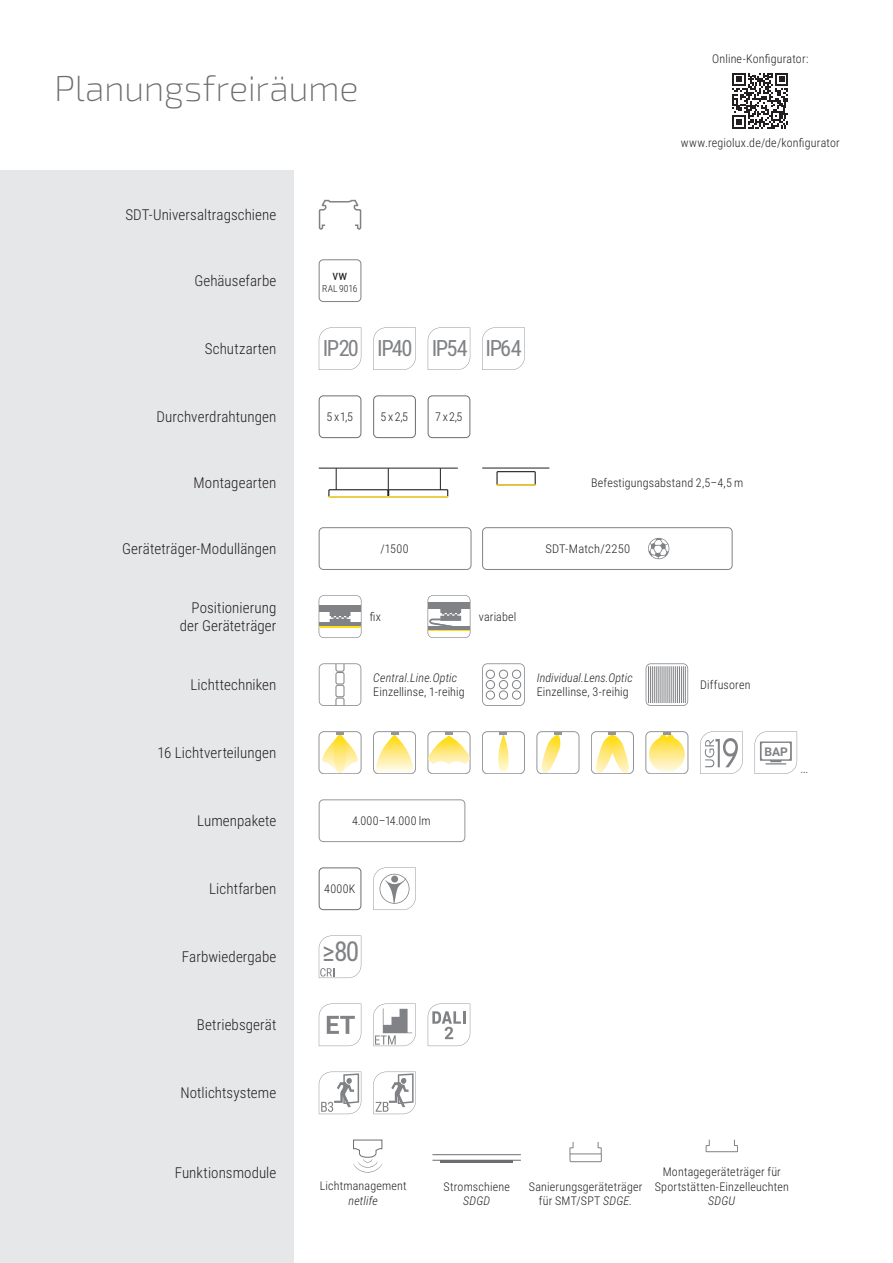
<style>
.page{position:relative;width:893px;height:1263px;background:#fff}
.page>*{position:absolute;margin:0;border:0;box-sizing:border-box;transform-origin:0 0}
.t1{font:200 36px "Exo 2";letter-spacing:-.01em;color:#6c6d70}
.t2{font:27.45px "Roboto Condensed";color:#808285}
.t3{font:22.5px "Roboto Condensed";letter-spacing:-.065em;color:#808285}
.t4{font:300 15px/18px "Roboto Condensed";letter-spacing:.005em;color:#231f20;text-align:right}
.t5{font:300 15px "Roboto Condensed";color:#6c6d70}
.t6{font:13.5px "Roboto Condensed";color:#231f20}
.t7{font:300 12px/14.4px "Roboto Condensed";letter-spacing:.015em;color:#231f20;text-align:center}
.t8{font:italic 300 12px "Roboto Condensed";letter-spacing:.01em;color:#231f20}
.t9{font:300 12px "Roboto Condensed";letter-spacing:.015em;color:#231f20;scale:1.04 1}
.t10{font:700 12px "Roboto";color:#808285}
.t11{font:300 9.75px "Roboto Condensed";letter-spacing:.005em;color:#231f20}
.s1{font-style:italic}
</style>
<div class="page">
<div style="left:0;top:171px;width:293px;height:1092px;background:#e6e7e9"></div>
<svg style="left:318px;top:199px;width:44px;height:31px"></svg>
<div style="left:319px;top:259px;width:42px;height:43px;border:1px solid #808285;border-radius:4px"></div>
<svg style="left:319px;top:327px;width:42px;height:43px"></svg>
<svg style="left:373px;top:327px;width:43px;height:43px"></svg>
<svg style="left:428px;top:327px;width:42px;height:43px"></svg>
<svg style="left:482px;top:327px;width:43px;height:43px"></svg>
<div style="left:319px;top:395px;width:42px;height:43px;border:1px solid #6c6d70;border-radius:4px"></div>
<div style="left:373px;top:395px;width:43px;height:43px;border:1px solid #6c6d70;border-radius:4px"></div>
<div style="left:428px;top:395px;width:42px;height:43px;border:1px solid #6c6d70;border-radius:4px"></div>
<hr style="left:319px;top:468px;width:139px;height:1px;background:#231f20">
<div style="left:328px;top:489px;width:60px;height:8px;border:1px solid #231f20"></div>
<div style="left:388px;top:489px;width:60px;height:8px;border:1px solid #231f20"></div>
<svg style="left:336px;top:468px;width:1px;height:22px"></svg>
<svg style="left:388px;top:468px;width:1px;height:28px"></svg>
<svg style="left:440px;top:468px;width:1px;height:22px"></svg>
<hr style="left:328px;top:496px;width:120px;height:2px;background:#ffdd2b">
<hr style="left:482px;top:468px;width:67px;height:1px;background:#231f20">
<div style="left:496px;top:471px;width:40px;height:14px;border:1px solid #231f20"></div>
<hr style="left:496px;top:484px;width:40px;height:2px;background:#ffdd2b">
<div style="left:319px;top:527px;width:152px;height:43px;border:1px solid #808285;border-radius:4px"></div>
<div style="left:482px;top:527px;width:250px;height:43px;border:1px solid #808285;border-radius:4px"></div>
<svg style="left:648px;top:538px;width:21px;height:21px"></svg>
<svg style="left:319px;top:663px;width:42px;height:43px"></svg>
<svg style="left:482px;top:663px;width:43px;height:43px"></svg>
<svg style="left:646px;top:663px;width:42px;height:43px"></svg>
<div style="left:319px;top:731px;width:42px;height:43px;border:1px solid #939598;border-radius:5px"></div>
<svg style="left:321px;top:732px;width:38px;height:41px"></svg>
<div style="left:373px;top:731px;width:43px;height:43px;border:1px solid #939598;border-radius:5px"></div>
<svg style="left:375px;top:732px;width:39px;height:42px"></svg>
<div style="left:428px;top:731px;width:42px;height:43px;border:1px solid #939598;border-radius:5px"></div>
<svg style="left:427px;top:732px;width:43px;height:33px"></svg>
<div style="left:482px;top:731px;width:43px;height:43px;border:1px solid #939598;border-radius:5px"></div>
<svg style="left:498px;top:732px;width:11px;height:40px"></svg>
<div style="left:537px;top:731px;width:42px;height:43px;border:1px solid #939598;border-radius:5px"></div>
<svg style="left:538px;top:732px;width:24px;height:42px"></svg>
<div style="left:591px;top:731px;width:43px;height:43px;border:1px solid #939598;border-radius:5px"></div>
<svg style="left:593px;top:732px;width:39px;height:42px"></svg>
<div style="left:646px;top:731px;width:42px;height:43px;border:1px solid #939598;border-radius:5px"></div>
<svg style="left:649px;top:732px;width:36px;height:40px"></svg>
<svg style="left:700px;top:731px;width:43px;height:43px"></svg>
<svg style="left:755px;top:731px;width:42px;height:43px"></svg>
<div style="left:319px;top:799px;width:146px;height:43px;border:1px solid #939598;border-radius:4px"></div>
<div style="left:319px;top:867px;width:42px;height:43px;border:1px solid #6c6d70;border-radius:4px"></div>
<svg style="left:373px;top:867px;width:43px;height:43px"></svg>
<svg style="left:319px;top:935px;width:42px;height:43px"></svg>
<svg style="left:319px;top:1003px;width:42px;height:43px"></svg>
<svg style="left:373px;top:1003px;width:43px;height:43px"></svg>
<svg style="left:428px;top:1003px;width:42px;height:43px"></svg>
<svg style="left:319px;top:1071px;width:42px;height:43px"></svg>
<svg style="left:373px;top:1071px;width:43px;height:43px"></svg>
<svg style="left:353px;top:1139px;width:30px;height:33px"></svg>
<hr style="left:432px;top:1160px;width:89px;height:1px;background:#6c6d70">
<hr style="left:432px;top:1154px;width:89px;height:1px;background:#6c6d70">
<hr style="left:440px;top:1160px;width:73px;height:3px;background:#6c6d70">
<svg style="left:570px;top:1142px;width:32px;height:20px"></svg>
<svg style="left:706px;top:1140px;width:32px;height:12px"></svg>
<svg style="left:319px;top:595px;width:42px;height:43px"></svg>
<svg style="left:428px;top:595px;width:42px;height:43px"></svg>
<svg style="left:732px;top:73px;width:56px;height:56px"></svg>
<h1 class="t1" style="left:54px;top:67px;width:306px">Planungsfreiräume</h1>
<p class="t4" style="left:125px;top:205px;width:153px">SDT-Universaltragschiene</p>
<p class="t4" style="left:194px;top:271px;width:84px">Gehäusefarbe</p>
<p class="t6" style="left:332px;top:265px;width:16px">vw</p>
<p class="t11" style="left:322px;top:281px;width:37px">RAL 9016</p>
<p class="t4" style="left:205px;top:339px;width:73px">Schutzarten</p>
<h3 class="t3" style="left:323px;top:332px;width:201px">IP20 IP40 IP54 IP64</h3>
<p class="t4" style="left:157px;top:407px;width:121px">Durchverdrahtungen</p>
<p class="t7" style="left:326px;top:409px;width:28px">5 x1,5</p>
<p class="t7" style="left:381px;top:409px;width:29px">5 x 2,5</p>
<p class="t7" style="left:435px;top:409px;width:29px">7 x 2,5</p>
<p class="t7" style="left:712px;top:51px;width:98px">Online-Konfigurator:</p>
<p class="t7" style="left:681px;top:135px;width:160px">www.regiolux.de/de/konfigurator</p>
<p class="t4" style="left:194px;top:473px;width:84px">Montagearten</p>
<p class="t7" style="left:591px;top:475px;width:154px">Befestigungsabstand 2,5–4,5 m</p>
<p class="t4" style="left:122px;top:539px;width:156px">Geräteträger-Modullängen</p>
<p class="t7" style="left:381px;top:541px;width:29px">/1500</p>
<p class="t9" style="left:545px;top:540px;width:83px">SDT-Match/2250</p>
<p class="t4" style="left:180px;top:598px;width:98px">Positionierung der Geräteträger</p>
<p class="t7" style="left:370px;top:609px;width:13px">fix</p>
<p class="t7" style="left:479px;top:609px;width:39px">variabel</p>
<p class="t4" style="left:190px;top:675px;width:87px">Lichttechniken</p>
<p class="t8" style="left:373px;top:670px;width:86px">Central.Line.Optic</p>
<p class="t7" style="left:373px;top:684px;width:93px">Einzellinse, 1-reihig</p>
<p class="t4" style="left:158px;top:743px;width:120px">16 Lichtverteilungen</p>
<p class="t4" style="left:197px;top:811px;width:81px">Lumenpakete</p>
<p class="t4" style="left:209px;top:879px;width:69px">Lichtfarben</p>
<p class="t4" style="left:182px;top:947px;width:96px">Farbwiedergabe</p>
<p class="t4" style="left:197px;top:1015px;width:81px">Betriebsgerät</p>
<p class="t4" style="left:180px;top:1083px;width:97px">Notlichtsysteme</p>
<p class="t7" style="left:352px;top:813px;width:80px">4.000–14.000 lm</p>
<p class="t7" style="left:324px;top:881px;width:33px">4000K</p>
<h2 class="t2" style="left:322px;top:932px;width:39px">≥80</h2>
<p class="t8" style="left:537px;top:670px;width:97px">Individual.Lens.Optic</p>
<p class="t7" style="left:537px;top:684px;width:94px">Einzellinse, 3-reihig</p>
<p class="t7" style="left:700px;top:677px;width:52px">Diffusoren</p>
<p class="t10" style="left:764px;top:743px;width:25px">BAP</p>
<p class="t5" style="left:800px;top:757px;width:10px">…</p>
<p class="t4" style="left:175px;top:1163px;width:103px">Funktionsmodule</p>
<p class="t7" style="left:320px;top:1178px;width:88px">Lichtmanagement</p>
<p class="t8" style="left:348px;top:1192px;width:31px">netlife</p>
<p class="t7" style="left:443px;top:1179px;width:68px">Stromschiene</p>
<p class="t8" style="left:463px;top:1192px;width:29px">SDGD</p>
<p class="t7" style="left:529px;top:1179px;width:115px">Sanierungsgeräteträger für SMT/SPT <span class="s1">SDGE.</span></p>
<p class="t7" style="left:655px;top:1164px;width:135px">Montagegeräteträger für<br>Sportstätten-Einzelleuchten</p>
<p class="t8" style="left:708px;top:1192px;width:29px">SDGU</p>
</div>
